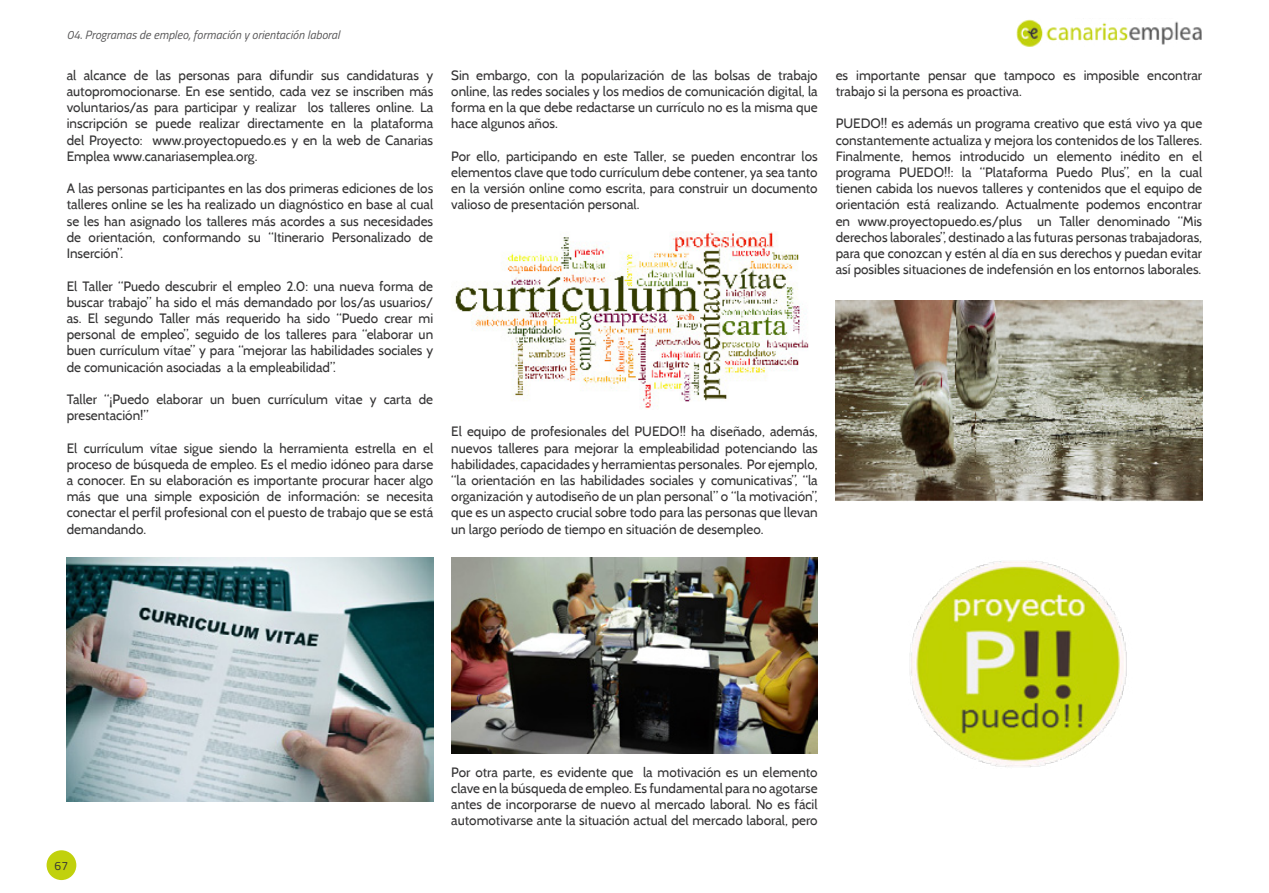
<style>
.page{position:relative;width:1269px;height:893px;background:#fff}
.page>*{position:absolute;margin:0;border:0;box-sizing:border-box;transform-origin:0 0}
.t1{font:13.5px/16.2px "Cabin";color:#343334;text-align:justify}
.t2{font:italic 12px "Titillium Web";color:#585758}
.t3{font:12px "Titillium Web";color:#343334}
</style>
<div class="page">
<div style="left:47px;top:850px;width:29px;height:30px;background:#c1d10c;border-radius:50%"></div>
<img style="left:1016px;top:19px;width:186px;height:28px">
<img style="left:67px;top:557px;width:366px;height:244px">
<img style="left:455px;top:232px;width:354px;height:177px">
<img style="left:451px;top:557px;width:367px;height:196px">
<img style="left:836px;top:301px;width:366px;height:200px">
<img style="left:909px;top:561px;width:218px;height:206px">
<p class="t2" style="left:67px;top:26px;width:275px">04. Programas de empleo, formación y orientación laboral</p>
<p class="t1" style="left:67px;top:67px;width:368px">al alcance de las personas para difundir sus candidaturas y autopromocionarse. En ese sentido, cada vez se inscriben más voluntarios/as para participar y realizar los talleres online. La inscripción se puede realizar directamente en la plataforma del Proyecto: www.proyectopuedo.es y en la web de Canarias Emplea www.canariasemplea.org.</p>
<p class="t1" style="left:67px;top:180px;width:368px">A las personas participantes en las dos primeras ediciones de los talleres online se les ha realizado un diagnóstico en base al cual se les han asignado los talleres más acordes a sus necesidades de orientación, conformando su “Itinerario Personalizado de Inserción”.</p>
<p class="t1" style="left:67px;top:277px;width:368px">El Taller “Puedo descubrir el empleo 2.0: una nueva forma de buscar trabajo” ha sido el más demandado por los/as usuarios/ as. El segundo Taller más requerido ha sido “Puedo crear mi personal de empleo”, seguido de los talleres para “elaborar un buen currículum vítae” y para “mejorar las habilidades sociales y de comunicación asociadas a la empleabilidad”.</p>
<p class="t1" style="left:67px;top:391px;width:368px">Taller “¡Puedo elaborar un buen currículum vitae y carta de presentación!”</p>
<p class="t1" style="left:67px;top:439px;width:368px">El currículum vítae sigue siendo la herramienta estrella en el proceso de búsqueda de empleo. Es el medio idóneo para darse a conocer. En su elaboración es importante procurar hacer algo más que una simple exposición de información: se necesita conectar el perfil profesional con el puesto de trabajo que se está demandando.</p>
<p class="t1" style="left:451px;top:67px;width:368px">Sin embargo, con la popularización de las bolsas de trabajo online, las redes sociales y los medios de comunicación digital, la forma en la que debe redactarse un currículo no es la misma que hace algunos años.</p>
<p class="t1" style="left:451px;top:148px;width:368px">Por ello, participando en este Taller, se pueden encontrar los elementos clave que todo currículum debe contener, ya sea tanto en la versión online como escrita, para construir un documento valioso de presentación personal.</p>
<p class="t1" style="left:451px;top:423px;width:368px">El equipo de profesionales del PUEDO!! ha diseñado, además, nuevos talleres para mejorar la empleabilidad potenciando las habilidades, capacidades y herramientas personales. Por ejemplo, “la orientación en las habilidades sociales y comunicativas”, “la organización y autodiseño de un plan personal” o “la motivación”, que es un aspecto crucial sobre todo para las personas que llevan un largo período de tiempo en situación de desempleo.</p>
<p class="t1" style="left:836px;top:67px;width:368px">es importante pensar que tampoco es imposible encontrar trabajo si la persona es proactiva.</p>
<p class="t1" style="left:836px;top:115px;width:368px">PUEDO!! es además un programa creativo que está vivo ya que constantemente actualiza y mejora los contenidos de los Talleres.<br>Finalmente, hemos introducido un elemento inédito en el programa PUEDO!!: la “Plataforma Puedo Plus”, en la cual tienen cabida los nuevos talleres y contenidos que el equipo de orientación está realizando. Actualmente podemos encontrar en www.proyectopuedo.es/plus un Taller denominado “Mis derechos laborales”, destinado a las futuras personas trabajadoras, para que conozcan y estén al día en sus derechos y puedan evitar así posibles situaciones de indefensión en los entornos laborales.</p>
<p class="t3" style="left:55px;top:856px;width:15px">67</p>
<p class="t1" style="left:451px;top:763px;width:368px">Por otra parte, es evidente que la motivación es un elemento clave en la búsqueda de empleo. Es fundamental para no agotarse antes de incorporarse de nuevo al mercado laboral. No es fácil automotivarse ante la situación actual del mercado laboral, pero</p>
</div>
